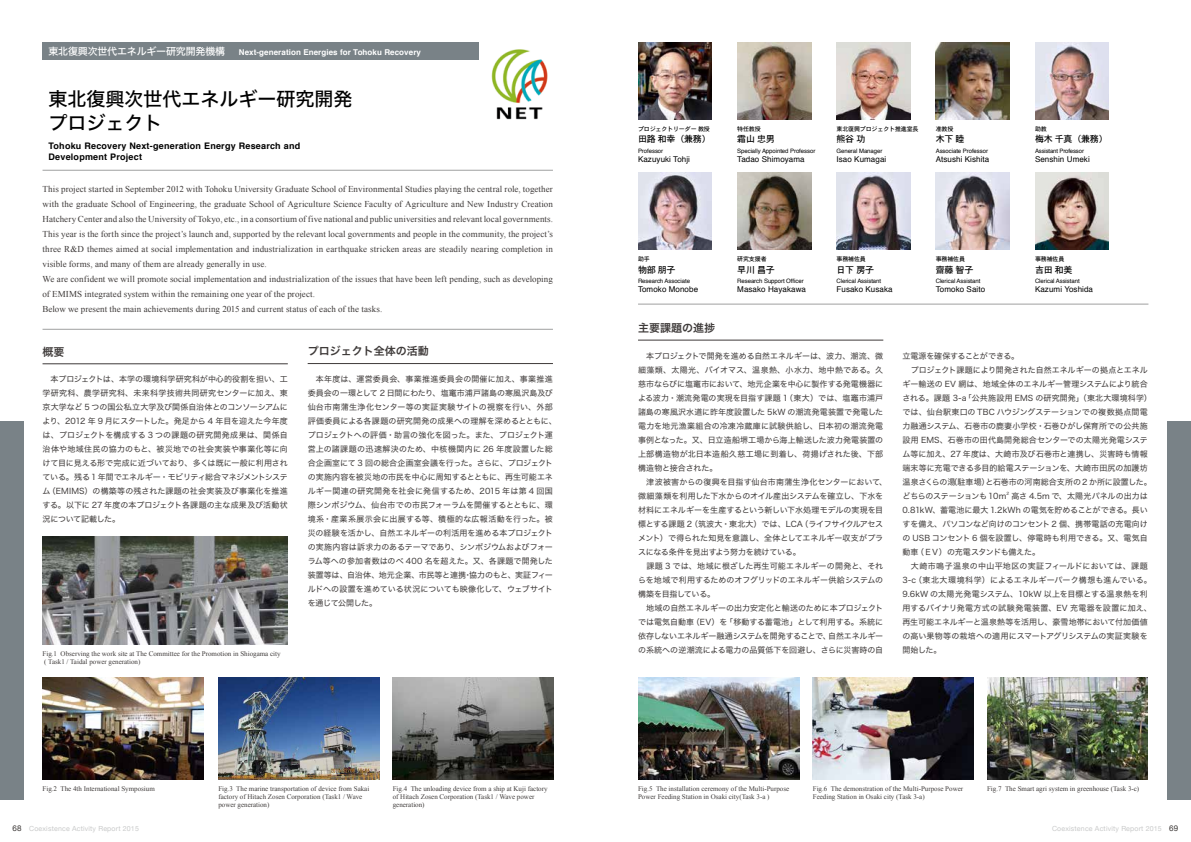
<style>
.page{position:relative;width:1191px;height:842px;background:#fff}
.page>*{position:absolute;margin:0;border:0;box-sizing:border-box;transform-origin:0 0}
.t1{font:19px/24px "Hiragino Sans W5";color:#000}
.t2{font:11px "Hiragino Sans W6";color:#3e3a39}
.t3{font:10px "Hiragino Sans W5";letter-spacing:-.02em;color:#fff}
.t4{font:9px/15px "Times New Roman";letter-spacing:.01em;color:#3e3a39}
.t5{font:700 9px/11px "Helvetica";letter-spacing:.025em;color:#000}
.t6{font:9px "Osaka";letter-spacing:-.025em;color:#000}
.t7{font:8px/14px "Hiragino Sans W4";color:#3e3a39}
.t8{font:8px "Helvetica";letter-spacing:.01em;color:#000}
.t9{font:700 8px "Helvetica";letter-spacing:.01em;color:#fff}
.t10{font:7px/8px "Times New Roman";color:#3e3a39}
.t11{font:7px "Helvetica Neue";letter-spacing:.025em;color:#c9caca}
.t12{font:6px "Helvetica";letter-spacing:-.01em;color:#000}
.t13{font:6px "Osaka";letter-spacing:-.025em;color:#000}
.t14{font:4.1px "Hiragino Sans W4";color:#3e3a39}
.s1{font-size:8px;color:#3e3a39}
</style>
<div class="page">
<div style="left:1167px;top:421px;width:24px;height:378px;background:#798287"></div>
<div style="left:0;top:421px;width:24px;height:378px;background:#798287"></div>
<div style="left:43px;top:43px;width:436px;height:17px;background:#798287"></div>
<hr style="left:43px;top:170px;width:510px;height:1px;background:#9fa0a0">
<img style="left:638px;top:42px;width:73px;height:77px">
<img style="left:491px;top:49px;width:57px;height:71px">
<hr style="left:43px;top:329px;width:510px;height:1px;background:#9fa0a0">
<hr style="left:638px;top:304px;width:510px;height:1px;background:#9fa0a0">
<img style="left:43px;top:537px;width:245px;height:107px">
<img style="left:43px;top:677px;width:160px;height:102px">
<img style="left:638px;top:677px;width:161px;height:102px">
<img style="left:218px;top:677px;width:161px;height:102px">
<img style="left:812px;top:677px;width:161px;height:102px">
<img style="left:987px;top:677px;width:160px;height:102px">
<img style="left:393px;top:677px;width:160px;height:102px">
<hr style="left:43px;top:363px;width:245px;height:1px;background:#3e3a39">
<hr style="left:308px;top:363px;width:245px;height:1px;background:#3e3a39">
<hr style="left:638px;top:340px;width:245px;height:1px;background:#3e3a39">
<img style="left:737px;top:42px;width:74px;height:77px">
<img style="left:737px;top:173px;width:74px;height:77px">
<img style="left:836px;top:42px;width:74px;height:77px">
<img style="left:836px;top:173px;width:74px;height:77px">
<img style="left:935px;top:42px;width:74px;height:77px">
<img style="left:935px;top:173px;width:74px;height:77px">
<img style="left:1035px;top:42px;width:73px;height:77px">
<img style="left:1035px;top:173px;width:73px;height:77px">
<img style="left:638px;top:173px;width:73px;height:77px">
<p class="t3" style="left:48px;top:43px;width:178px">東北復興次世代エネルギー研究開発機構</p>
<p class="t9" style="left:239px;top:45px;width:184px">Next-generation Energies for Tohoku Recovery</p>
<h1 class="t1" style="left:48px;top:86px;width:305px">東北復興次世代エネルギー研究開発プロジェクト</h1>
<p class="t5" style="left:48px;top:140px;width:253px">Tohoku Recovery Next-generation Energy Research and<br>Development Project</p>
<p class="t4" style="left:43px;top:181px;width:512px">This project started in September 2012 with Tohoku University Graduate School of Environmental Studies playing the central role, together with the graduate School of Engineering, the graduate School of Agriculture Science Faculty of Agriculture and New Industry Creation Hatchery Center and also the University of Tokyo, etc., in a consortium of five national and public universities and relevant local governments.<br>This year is the forth since the project’s launch and, supported by the relevant local governments and people in the community, the project’s three R&amp;D themes aimed at social implementation and industrialization in earthquake stricken areas are steadily nearing completion in visible forms, and many of them are already generally in use.<br>We are confident we will promote social implementation and industrialization of the issues that have been left pending, such as developing of EMIMS integrated system within the remaining one year of the project.<br>Below we present the main achievements during 2015 and current status of each of the tasks.</p>
<h2 class="t2" style="left:43px;top:341px;width:23px">概要</h2>
<h2 class="t2" style="left:308px;top:341px;width:122px">プロジェクト全体の活動</h2>
<p class="t7" style="left:43px;top:371px;width:247px;text-align:justify">　本プロジェクトは、本学の環境科学研究科が中心的役割を担い、工学研究科、農学研究科、未来科学技術共同研究センターに加え、東京大学など 5 つの国公私立大学及び関係自治体とのコンソーシアムにより、2012 年 9 月にスタートした。発足から 4 年目を迎えた今年度は、プロジェクトを構成する 3 つの課題の研究開発成果は、関係自治体や地域住民の協力のもと、被災地での社会実装や事業化等に向けて目に見える形で完成に近づいており、多くは既に一般に利用されている。残る 1 年間でエネルギー・モビリティ総合マネジメントシステム（EMIMS）の構築等の残された課題の社会実装及び事業化を推進する。以下に 27 年度の本プロジェクト各課題の主な成果及び活動状況について記載した。</p>
<p class="t10" style="left:43px;top:649px;width:240px">Fig.1 Observing the work site at The Committee for the Promotion in Shiogama city ( Task1 / Taidal power generation)</p>
<p class="t7" style="left:308px;top:371px;width:251px">　本年度は、運営委員会、事業推進委員会の開催に加え、事業推進委員会の一環として 2 日間にわたり、塩竃市浦戸諸島の寒風沢島及び仙台市南蒲生浄化センター等の実証実験サイトの視察を行い、外部評価委員による各課題の研究開発の成果への理解を深めるとともに、プロジェクトへの評価・助言の強化を図った。また、プロジェクト運営上の諸課題の迅速解決のため、中核機関内に 26 年度設置した総合企画室にて 3 回の総合企画室会議を行った。さらに、プロジェクトの実施内容を被災地の市民を中心に周知するとともに、再生可能エネルギー関連の研究開発を社会に発信するため、2015 年は第 4 回国際シンポジウム、仙台市での市民フォーラムを開催するとともに、環境系・産業系展示会に出展する等、積極的な広報活動を行った。被災の経験を活かし、自然エネルギーの利活用を進める本プロジェクトの実施内容は訴求力のあるテーマであり、シンポジウムおよびフォーラム等への参加者数はのべ 400 名を超えた。又、各課題で開発した装置等は、自治体、地元企業、市民等と連携・協力のもと、実証フィールドへの設置を進めている状況についても映像化して、ウェブサイトを通じて公開した。</p>
<p class="t13" style="left:638px;top:125px;width:73px">プロジェクトリーダー 教授</p>
<p class="t13" style="left:737px;top:125px;width:25px">特任教授</p>
<p class="t13" style="left:836px;top:125px;width:84px">東北復興プロジェクト推進室長</p>
<p class="t13" style="left:935px;top:125px;width:19px">准教授</p>
<p class="t13" style="left:1035px;top:125px;width:13px">助教</p>
<p class="t6" style="left:638px;top:133px;width:74px">田路 和幸（兼務）</p>
<p class="t6" style="left:737px;top:133px;width:39px">霜山 忠男</p>
<p class="t6" style="left:836px;top:133px;width:30px">熊谷 功</p>
<p class="t6" style="left:935px;top:133px;width:30px">木下 睦</p>
<p class="t6" style="left:1035px;top:133px;width:74px">梅木 千真（兼務）</p>
<p class="t12" style="left:638px;top:146px;width:27px">Professor</p>
<p class="t8" style="left:638px;top:153px;width:54px">Kazuyuki Tohji</p>
<p class="t12" style="left:737px;top:146px;width:80px">Specially Appointed Professor</p>
<p class="t8" style="left:737px;top:153px;width:69px">Tadao Shimoyama</p>
<p class="t12" style="left:836px;top:146px;width:47px">General Manager</p>
<p class="t8" style="left:836px;top:153px;width:51px">Isao Kumagai</p>
<p class="t12" style="left:935px;top:146px;width:54px">Associate Professor</p>
<p class="t12" style="left:1035px;top:146px;width:50px">Assistant Professor</p>
<p class="t8" style="left:935px;top:153px;width:55px">Atsushi Kishita</p>
<p class="t8" style="left:1035px;top:153px;width:56px">Senshin Umeki</p>
<p class="t13" style="left:638px;top:255px;width:13px">助手</p>
<p class="t13" style="left:737px;top:255px;width:31px">研究支援者</p>
<p class="t13" style="left:836px;top:255px;width:31px">事務補佐員</p>
<p class="t13" style="left:935px;top:255px;width:31px">事務補佐員</p>
<p class="t13" style="left:1035px;top:255px;width:31px">事務補佐員</p>
<p class="t6" style="left:638px;top:264px;width:39px">物部 朋子</p>
<p class="t6" style="left:737px;top:264px;width:39px">早川 昌子</p>
<p class="t6" style="left:836px;top:264px;width:39px">日下 房子</p>
<p class="t6" style="left:935px;top:264px;width:39px">齋藤 智子</p>
<p class="t6" style="left:1035px;top:264px;width:39px">吉田 和美</p>
<p class="t12" style="left:638px;top:276px;width:54px">Research Associate</p>
<p class="t8" style="left:638px;top:283px;width:62px">Tomoko Monobe</p>
<p class="t12" style="left:737px;top:276px;width:68px">Research Support Officer</p>
<p class="t8" style="left:737px;top:283px;width:70px">Masako Hayakawa</p>
<p class="t12" style="left:836px;top:276px;width:46px">Clerical Assistant</p>
<p class="t12" style="left:935px;top:276px;width:46px">Clerical Assistant</p>
<p class="t12" style="left:1035px;top:276px;width:46px">Clerical Assistant</p>
<p class="t8" style="left:836px;top:283px;width:58px">Fusako Kusaka</p>
<p class="t8" style="left:935px;top:283px;width:51px">Tomoko Saito</p>
<p class="t8" style="left:1035px;top:283px;width:59px">Kazumi Yoshida</p>
<h2 class="t2" style="left:638px;top:318px;width:78px">主要課題の進捗</h2>
<p class="t7" style="left:638px;top:348px;width:251px">　本プロジェクトで開発を進める自然エネルギーは、波力、潮流、微細藻類、太陽光、バイオマス、温泉熱、小水力、地中熱である。久慈市ならびに塩竃市において、地元企業を中心に製作する発電機器による波力・潮流発電の実現を目指す課題 1（東大）では、塩竈市浦戸諸島の寒風沢水道に昨年度設置した 5kW の潮流発電装置で発電した電力を地元漁業組合の冷凍冷蔵庫に試験供給し、日本初の潮流発電事例となった。又、日立造船堺工場から海上輸送した波力発電装置の上部構造物が北日本造船久慈工場に到着し、荷揚げされた後、下部構造物と接合された。<br>　津波被害からの復興を目指す仙台市南蒲生浄化センターにおいて、微細藻類を利用した下水からのオイル産出システムを確立し、下水を材料にエネルギーを生産するという新しい下水処理モデルの実現を目標とする課題 2（筑波大・東北大）では、LCA（ライフサイクルアセスメント）で得られた知見を意識し、全体としてエネルギー収支がプラスになる条件を見出すよう努力を続けている。<br>　課題 3 では、地域に根ざした再生可能エネルギーの開発と、それらを地域で利用するためのオフグリッドのエネルギー供給システムの構築を目指している。<br>　地域の自然エネルギーの出力安定化と輸送のために本プロジェクトでは電気自動車（EV）を「移動する蓄電池」として利用する。系統に依存しないエネルギー融通システムを開発することで、自然エネルギーの系統への逆潮流による電力の品質低下を回避し、さらに災害時の自</p>
<p class="t7" style="left:902px;top:348px;width:251px">立電源を確保することができる。<br>　プロジェクト課題により開発された自然エネルギーの拠点とエネルギー輸送の EV 網は、地域全体のエネルギー管理システムにより統合される。課題 3-a「公共施設用 EMS の研究開発」（東北大環境科学）では、仙台駅東口の TBC ハウジングステーションでの複数拠点間電力融通システム、石巻市の鹿妻小学校・石巻ひがし保育所での公共施設用 EMS、石巻市の田代島開発総合センターでの太陽光発電システム等に加え、27 年度は、大崎市及び石巻市と連携し、災害時も情報端末等に充電できる多目的給電ステーションを、大崎市田尻の加護坊温泉さくらの湯（駐車場）と石巻市の河南総合支所の2 か所に設置した。どちらのステーションも10m</p>
<p class="t14" style="left:1006px;top:490px;width:4px">2</p>
<p class="t7" style="left:902px;top:488px;width:251px;text-indent:109px">高さ 4.5m で、太陽光パネルの出力は<br>0.81kW、蓄電池に最大 1.2kWh の電気を貯めることができる。長いすを備え、パソコンなど向けのコンセント 2 個、携帯電話の充電向けの USB コンセント 6 個を設置し、停電時も利用できる。又、電気自動車（ＥＶ）の充電スタンドも備えた。<br>　大崎市鳴子温泉の中山平地区の実証フィールドにおいては、課題<br>3-c（東北大環境科学）によるエネルギーパーク構想も進んでいる。<br>9.6kW の太陽光発電システム、10kW 以上を目標とする温泉熱を利用するバイナリ発電方式の試験発電装置、EV 充電器を設置に加え、再生可能エネルギーと温泉熱等を活用し、豪雪地帯において付加価値の高い果物等の栽培への適用にスマートアグリシステムの実証実験を開始した。</p>
<p class="t10" style="left:43px;top:784px;width:114px">Fig.2 The 4th International Symposium</p>
<p class="t10" style="left:218px;top:784px;width:152px">Fig.3 The marine transportation of device from Sakai factory of Hitach Zosen Corporation (Task1 / Wave power generation)</p>
<p class="t10" style="left:393px;top:784px;width:156px">Fig.4 The unloading device from a ship at Kuji factory of Hitach Zosen Corporation (Task1 / Wave power generation)</p>
<p class="t10" style="left:638px;top:784px;width:153px">Fig.5 The installation ceremony of the Multi-Purpose<br>Power Feeding Station in Osaki city(Task 3-a )</p>
<p class="t10" style="left:812px;top:784px;width:152px">Fig.6 The demonstration of the Multi-Purpose Power<br>Feeding Station in Osaki city (Task 3-a)</p>
<p class="t10" style="left:987px;top:784px;width:154px">Fig.7 The Smart agri system in greenhouse (Task 3-c)</p>
<p class="t11" style="left:13px;top:823px;width:128px"><span class="s1">68</span> Coexistence Activity Report 2015</p>
<p class="t11" style="left:1052px;top:823px;width:128px">Coexistence Activity Report 2015 <span class="s1">69</span></p>
</div>
